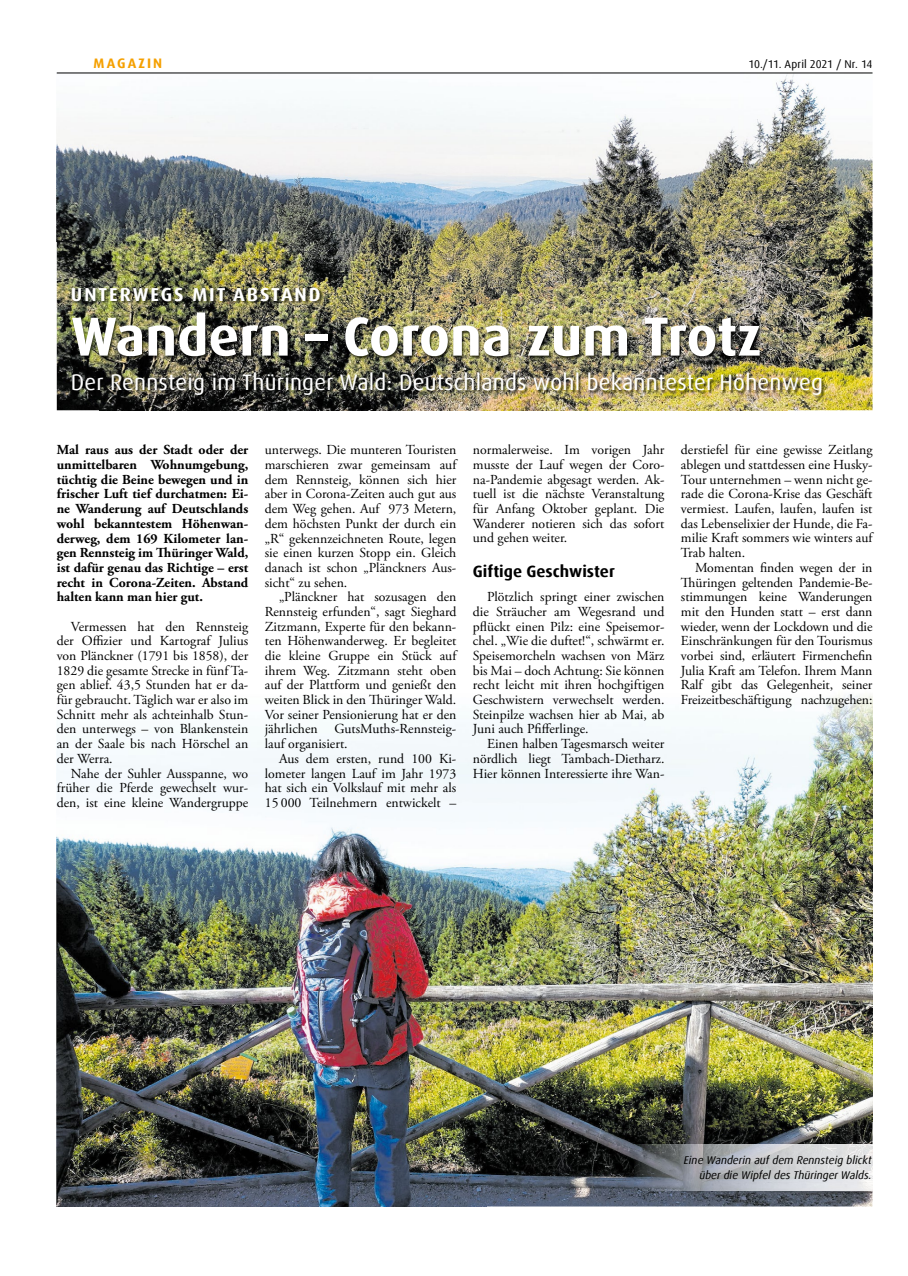
<style>
.page{position:relative;width:908px;height:1276px;background:#fff}
.page>*{position:absolute;margin:0;border:0;box-sizing:border-box;transform-origin:0 0}
.t1{font:700 55px "Dax Offc Pro";color:#fff}
.t2{font:22.5px "Dax Offc Pro";letter-spacing:.01em;color:#fff}
.t3{font:700 18.75px "Dax Offc Pro";letter-spacing:.1em;color:#fff}
.t4{font:700 16.25px "Dax Offc Pro";color:#000}
.t5{font:13.75px/14.6px "Adobe Garamond Pro";color:#000;text-align:justify}
.t6{font:700 13.75px/14.6px "Adobe Garamond Pro";color:#000;text-align:justify}
.t7{font:700 13.75px "Dax Offc Pro";letter-spacing:.15em;color:#f5a000}
.t8{font:italic 11.25px/14.8px "Dax Offc Pro";color:#000;text-align:right}
.t9{font:11.25px "Dax Offc Pro";letter-spacing:-.01em;color:#000}
</style>
<div class="page">
<img style="left:57px;top:105px;width:686px;height:136px">
<img style="left:743px;top:74px;width:129px;height:252px">
<img style="left:57px;top:241px;width:386px;height:85px">
<img style="left:443px;top:241px;width:300px;height:46px">
<img style="left:57px;top:326px;width:42px;height:84px">
<img style="left:786px;top:326px;width:86px;height:84px">
<img style="left:99px;top:399px;width:687px;height:11px">
<img style="left:57px;top:695px;width:815px;height:511px">
<hr style="left:57px;top:73px;width:815px;height:1px;background:#000">
<img style="left:72px;top:287px;width:752px;height:112px">
<svg style="left:872px;top:1145px;width:1px;height:46px"></svg>
<img style="left:633px;top:1145px;width:239px;height:46px">
<svg style="left:369px;top:695px;width:14px;height:9px"></svg>
<p class="t7" style="left:94px;top:54px;width:70px">MAGAZIN</p>
<p class="t9" style="left:748px;top:56px;width:125px">10./11. April 2021 / Nr. 14</p>
<h3 class="t3" style="left:71px;top:282px;width:251px">UNTERWEGS MIT ABSTAND</h3>
<h1 class="t1" style="left:71px;top:301px;width:691px">Wandern – Corona zum Trotz</h1>
<h2 class="t2" style="left:71px;top:368px;width:753px">Der Rennsteig im Thüringer Wald: Deutschlands wohl bekanntester Höhenweg</h2>
<p class="t6" style="left:57px;top:443px;width:193px">Mal raus aus der Stadt oder der unmittelbaren Wohnumgebung, tüchtig die Beine bewegen und in frischer Luft tief durchatmen: Ei&shy;ne Wanderung auf Deutschlands wohl bekanntestem Höhenwan&shy;derweg, dem 169 Kilometer lan&shy;gen Rennsteig im</p>
<p class="t6" style="left:57px;top:546px;width:193px;text-indent:115px">üringer Wald, ist dafür genau das Richtige – erst recht in Corona-Zeiten. Abstand halten kann man hier gut.</p>
<p class="t5" style="left:57px;top:619px;width:193px;text-indent:14px">Vermessen hat den Rennsteig der Offizier und Kartograf Julius von Plänckner (1791 bis 1858), der 1829 die gesamte Strecke in fünf Ta&shy;gen ablief. 43,5 Stunden hat er da&shy;für gebraucht. Täglich war er also im Schnitt mehr als achteinhalb Stun&shy;den unterwegs – von Blankenstein an der Saale bis nach Hörschel an der Werra.</p>
<p class="t5" style="left:57px;top:766px;width:193px;text-indent:14px">Nahe der Suhler Ausspanne, wo früher die Pferde gewechselt wur&shy;den, ist eine kleine Wandergruppe</p>
<p class="t5" style="left:265px;top:443px;width:193px">unterwegs. Die munteren Touristen marschieren zwar gemeinsam auf dem Rennsteig, können sich hier aber in Corona-Zeiten auch gut aus dem Weg gehen. Auf 973 Metern, dem höchsten Punkt der durch ein „R“ gekennzeichneten Route, legen sie einen kurzen Stopp ein. Gleich danach ist schon „Plänckners Aus&shy;sicht“ zu sehen.</p>
<p class="t5" style="left:265px;top:590px;width:193px;text-indent:14px">„Plänckner hat sozusagen den Rennsteig erfunden“, sagt Sieghard Zitzmann, Experte für den bekann&shy;ten Höhenwanderweg. Er begleitet die kleine Gruppe ein Stück auf ihrem Weg. Zitzmann steht oben auf der Plattform und genießt den weiten Blick in den</p>
<p class="t5" style="left:265px;top:693px;width:193px;text-indent:119px">üringer Wald.<br>Vor seiner Pensionierung hat er den jährlichen GutsMuths-Rennsteig&shy;lauf organisiert.</p>
<p class="t5" style="left:265px;top:751px;width:193px;text-indent:14px">Aus dem ersten, rund 100 Ki&shy;lometer langen Lauf im Jahr 1973 hat sich ein Volkslauf mit mehr als 15 000 Teilnehmern entwickelt –</p>
<p class="t5" style="left:472px;top:443px;width:193px">normalerweise. Im vorigen Jahr musste der Lauf wegen der Coro&shy;na-Pandemie abgesagt werden. Ak&shy;tuell ist die nächste Veranstaltung für Anfang Oktober geplant. Die Wanderer notieren sich das sofort und gehen weiter.</p>
<p class="t4" style="left:472px;top:561px;width:143px">Giftige Geschwister</p>
<p class="t5" style="left:472px;top:590px;width:193px;text-indent:14px">Plötzlich springt einer zwischen die Sträucher am Wegesrand und pflückt einen Pilz: eine Speisemor&shy;chel. „Wie die duftet!“, schwärmt er.<br>Speisemorcheln wachsen von März bis Mai – doch Achtung: Sie können recht leicht mit ihren hochgiftigen Geschwistern verwechselt werden.<br>Steinpilze wachsen hier ab Mai, ab Juni auch Pfifferlinge.</p>
<p class="t5" style="left:472px;top:737px;width:193px;text-indent:14px">Einen halben Tagesmarsch weiter nördlich liegt Tambach-Dietharz.<br>Hier können Interessierte ihre Wan-</p>
<p class="t5" style="left:680px;top:443px;width:193px">derstiefel für eine gewisse Zeitlang ablegen und stattdessen eine Husky-Tour unternehmen – wenn nicht ge&shy;rade die Corona-Krise das Geschäft vermiest. Laufen, laufen, laufen ist das Lebenselixier der Hunde, die Fa&shy;milie Kraft sommers wie winters auf Trab halten.</p>
<p class="t5" style="left:680px;top:560px;width:193px;text-align:right">Momentan finden wegen der in üringen geltenden Pandemie-Be&shy;stimmungen keine Wanderungen mit den Hunden statt – erst dann wieder, wenn der Lockdown und die Einschränkungen für den Tourismus vorbei sind, erläutert Firmenchefin Julia Kraft am Telefon. Ihrem Mann Ralf gibt das Gelegenheit, seiner Freizeitbeschäftigung nachzugehen:</p>
<p class="t8" style="left:683px;top:1153px;width:189px">Eine Wanderin auf dem Rennsteig blickt über die Wipfel des Thüringer Walds.</p>
</div>
